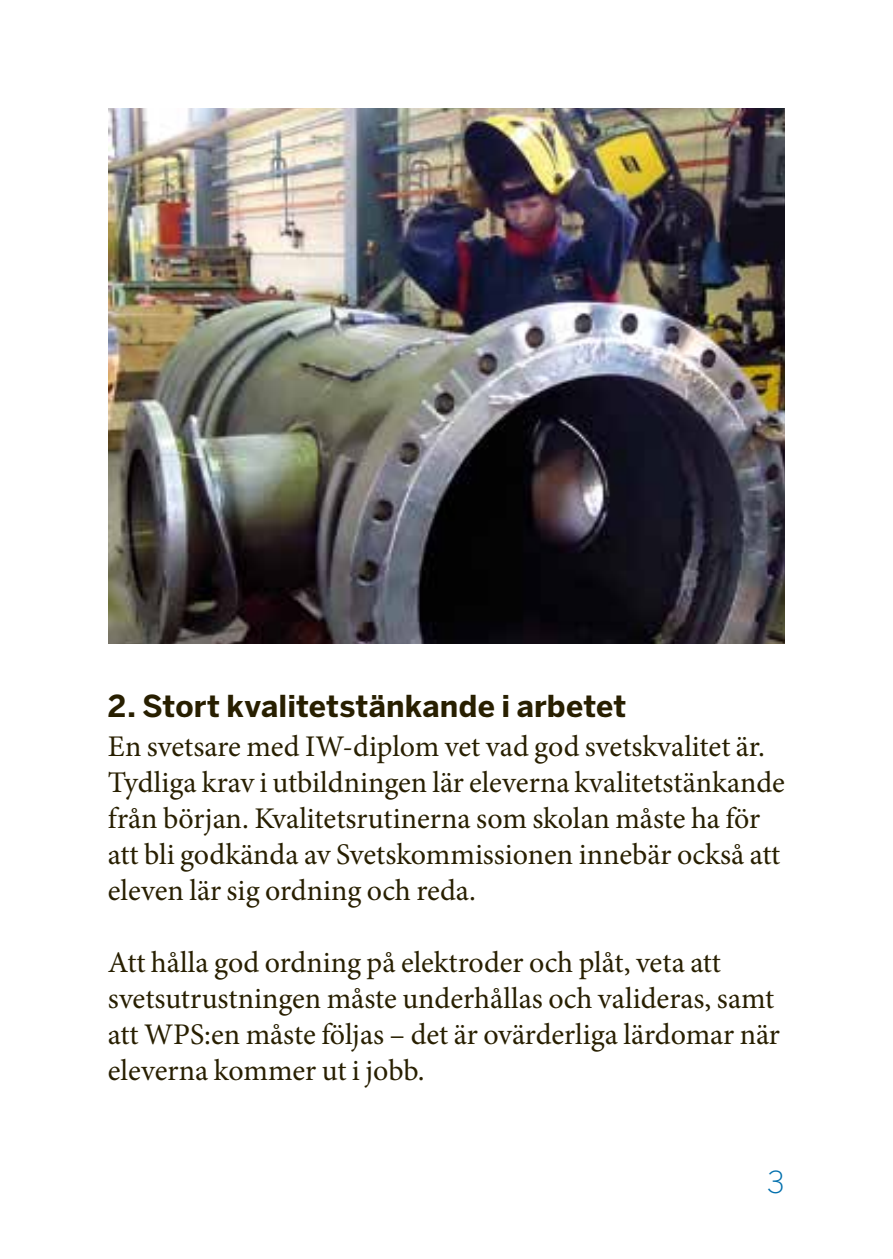
<style>
.page{position:relative;width:893px;height:1259px;background:#fff}
.page>*{position:absolute;margin:0;border:0;box-sizing:border-box;transform-origin:0 0}
.t1{font:30px/36px "Minion Pro";color:#281f00}
.t2{font:700 30px "Benton Sans";letter-spacing:.005em;color:#281f00}
.t3{font:300 30px "Benton Sans";color:#006fad}
</style>
<div class="page">
<img style="left:108px;top:108px;width:677px;height:536px">
<p class="t2" style="left:108px;top:688px;width:520px">2. Stort kvalitetstänkande i arbetet</p>
<p class="t1" style="left:108px;top:729px;width:678px">En svetsare med IW-diplom vet vad god svetskvalitet är.<br>Tydliga krav i utbildningen lär eleverna kvalitetstänkande från början. Kvalitetsrutinerna som skolan måste ha för att bli godkända av Svetskommissionen innebär också att eleven lär sig ordning och reda.</p>
<p class="t1" style="left:108px;top:945px;width:673px">Att hålla god ordning på elektroder och plåt, veta att svetsutrustningen måste underhållas och valideras, samt att WPS:en måste följas – det är ovärderliga lärdomar när eleverna kommer ut i jobb.</p>
<p class="t3" style="left:767px;top:1164px;width:19px">3</p>
</div>
